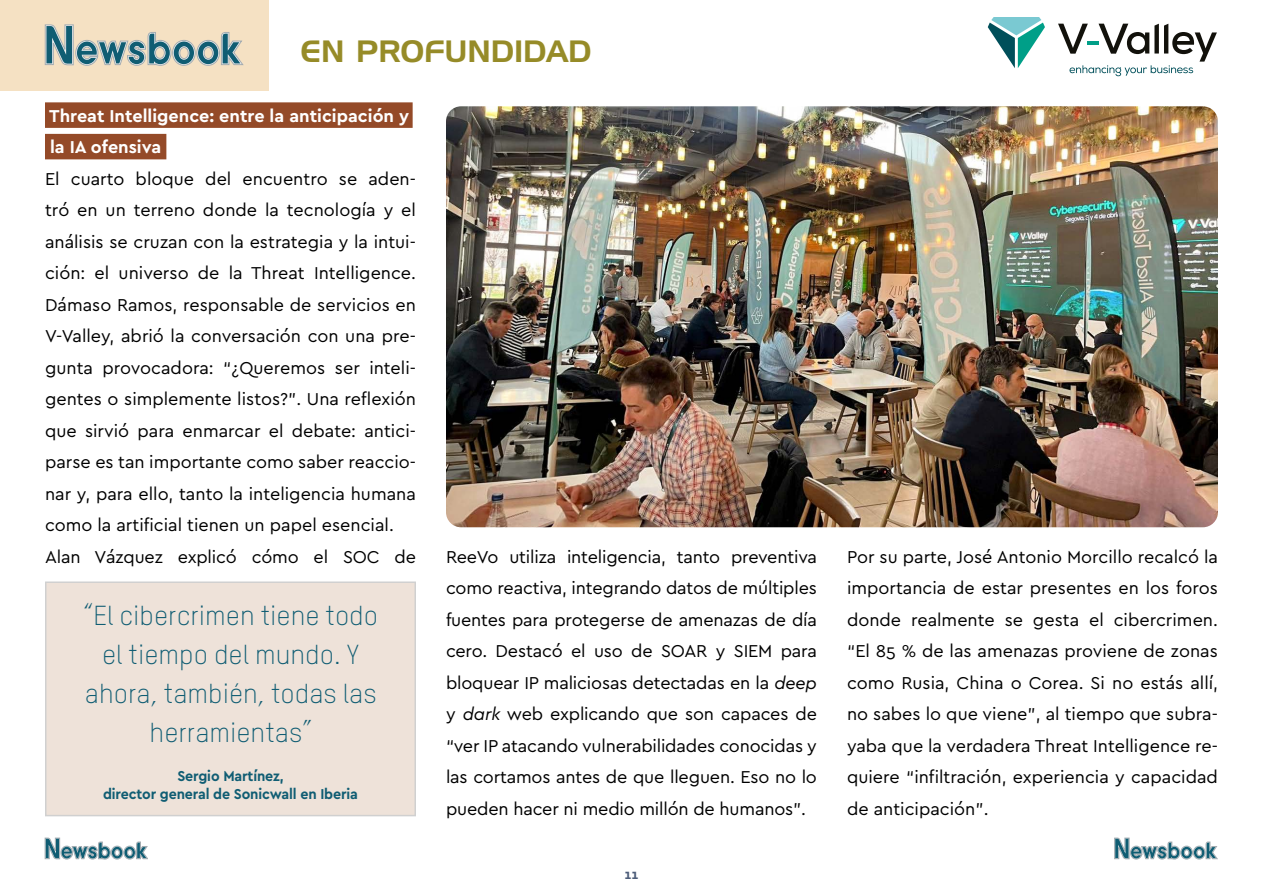
<style>
.page{position:relative;width:1263px;height:893px;background:#fff}
.page>*{position:absolute;margin:0;border:0;box-sizing:border-box;transform-origin:0 0}
.t1{font:30px "Handel Gothic";color:#968b28}
.t2{font:300 27px/39px "TSTARPRO";color:#105d73;text-align:center}
.t3{font:18px/31.5px "Cera Pro";color:#000;text-align:justify}
.t4{font:700 18px/31.5px "Cera Pro";color:#fff}
.t5{font:700 15px/18px "Cera Pro";letter-spacing:-.01em;color:#105d73;text-align:center;scale:.95 1}
.t6{font:700 13.5px "Cera Pro";color:#4d5d79}
.s1{font-style:italic}
</style>
<div class="page">
<div style="left:0;top:0;width:268px;height:90px;background:#f5e1c3"></div>
<svg style="left:45px;top:25px;width:198px;height:41px"></svg>
<svg style="left:45px;top:838px;width:103px;height:21px"></svg>
<svg style="left:1114px;top:838px;width:103px;height:21px"></svg>
<svg style="left:1058px;top:24px;width:159px;height:52px"></svg>
<svg style="left:988px;top:17px;width:57px;height:51px"></svg>
<div style="left:45px;top:102px;width:368px;height:26px;background:#944a28"></div>
<div style="left:45px;top:134px;width:121px;height:25px;background:#944a28"></div>
<img style="left:446px;top:106px;width:772px;height:421px">
<div style="left:45px;top:581px;width:371px;height:235px;background:#eee2d9;border:1px solid #d0d0d0"></div>
<h1 class="t1" style="left:301px;top:37px;width:292px">EN PROFUNDIDAD</h1>
<p class="t4" style="left:49px;top:99px;width:362px">Threat Intelligence: entre la anticipación y la IA ofensiva</p>
<p class="t3" style="left:45px;top:162px;width:372px;text-align:left">El cuarto bloque del encuentro se aden&shy;tró en un terreno donde la tecnología y el análisis se cruzan con la estrategia y la intui&shy;ción: el universo de la Threat Intelligence.<br>Dámaso Ramos, responsable de servicios en V-Valley, abrió la conversación con una pre&shy;gunta provocadora: “¿Queremos ser inteli&shy;gentes o simplemente listos?”. Una reflexión que sirvió para enmarcar el debate: antici&shy;parse es tan importante como saber reaccio&shy;nar y, para ello, tanto la inteligencia humana como la artificial tienen un papel esencial.<br>Alan Vázquez explicó cómo el SOC de</p>
<h2 class="t2" style="left:84px;top:596px;width:296px">“El cibercrimen tiene todo el tiempo del mundo. Y ahora, también, todas las herramientas”</h2>
<p class="t5" style="left:103px;top:767px;width:270px">Sergio Martínez,<br>director general de Sonicwall en Iberia</p>
<p class="t3" style="left:446px;top:540px;width:372px">ReeVo utiliza inteligencia, tanto preventiva como reactiva, integrando datos de múltiples fuentes para protegerse de amenazas de día cero. Destacó el uso de SOAR y SIEM para bloquear IP maliciosas detectadas en la <span class="s1">deep </span>y <span class="s1">dark</span> web explicando que son capaces de “ver IP atacando vulnerabilidades conocidas y las cortamos antes de que lleguen. Eso no lo pueden hacer ni medio millón de humanos”.</p>
<p class="t3" style="left:847px;top:540px;width:372px">Por su parte, José Antonio Morcillo recalcó la importancia de estar presentes en los foros donde realmente se gesta el cibercrimen. “El 85 % de las amenazas proviene de zonas como Rusia, China o Corea. Si no estás allí, no sabes lo que viene”, al tiempo que subra&shy;yaba que la verdadera Threat Intelligence re&shy;quiere “infiltración, experiencia y capacidad de anticipación”.</p>
<p class="t6" style="left:624px;top:865px;width:15px">11</p>
</div>
